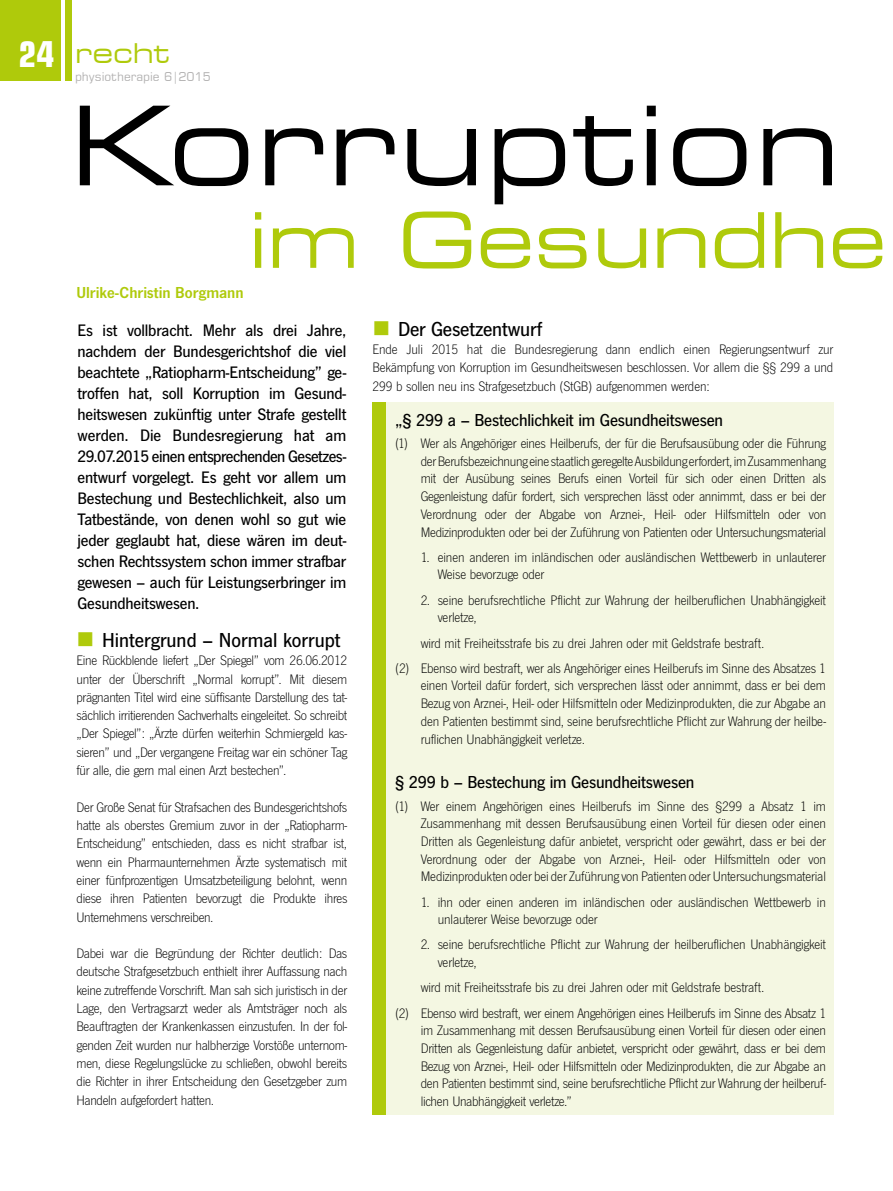
<style>
.page{position:relative;width:893px;height:1191px;background:#fff}
.page>*{position:absolute;margin:0;border:0;box-sizing:border-box;transform-origin:0 0}
.t1{font:expanded 109.5px "Square 721 BT";letter-spacing:.01em;color:#000}
.t2{font:expanded 76.5px "Square 721 BT";letter-spacing:-.01em;color:#afca0b}
.t3{font:700 condensed 36px "Square 721 BT";color:#fff}
.t4{font:expanded 27px "Square 721 BT";color:#afca0b}
.t5{font:500 21px "News Got";color:#000}
.t6{font:500 18px "News Got";letter-spacing:-.01em;color:#000}
.t7{font:500 17.25px/21px "News Got";letter-spacing:-.01em;color:#000;text-align:justify}
.t8{font:16.5px "News Got Dem";color:#afca0b}
.t9{font:300 14.25px/18.3px "News Got";letter-spacing:-.01em;color:#000;text-align:justify}
.t10{font:12px "Square 721 BT";color:#b3b2b2}
.s1{color:#afca0b}
</style>
<div class="page">
<div style="left:373px;top:402px;width:460px;height:712px;background:#f4f7e2"></div>
<div style="left:373px;top:402px;width:13px;height:712px;background:#afca0b"></div>
<div style="left:0;top:0;width:60px;height:81px;background:#afca0b"></div>
<div style="left:65px;top:0;width:7px;height:81px;background:#afca0b"></div>
<h3 class="t3" style="left:19px;top:32px;width:38px">24</h3>
<h3 class="t4" style="left:75px;top:37px;width:96px">recht</h3>
<p class="t10" style="left:75px;top:69px;width:137px">physiotherapie 6|2015</p>
<h1 class="t1" style="left:70px;top:80px;width:772px">Korruption</h1>
<h2 class="t2" style="left:249px;top:194px;width:640px">im Gesundhe</h2>
<p class="t8" style="left:76px;top:283px;width:169px">Ulrike-Christin Borgmann</p>
<p class="t7" style="left:78px;top:320px;width:270px">Es ist vollbracht. Mehr als drei Jahre, nachdem der Bundesgerichtshof die viel beachtete „Ratiopharm-Entscheidung” ge&shy;troffen hat, soll Korruption im Gesund&shy;heitswesen zukünftig unter Strafe gestellt werden. Die Bundesregierung hat am 29.07.2015 einen entsprechenden Gesetzes&shy;entwurf vorgelegt. Es geht vor allem um Bestechung und Bestechlichkeit, also um Tatbestände, von denen wohl so gut wie jeder geglaubt hat, diese wären im deut&shy;schen Rechtssystem schon immer strafbar gewesen – auch für Leistungserbringer im Gesundheitswesen.</p>
<h3 class="t5" style="left:77px;top:628px;width:265px"><span class="s1">■</span> Hintergrund – Normal korrupt</h3>
<p class="t9" style="left:77px;top:651px;width:272px">Eine Rückblende liefert „Der Spiegel” vom 26.06.2012 unter der Überschrift „Normal korrupt”. Mit diesem prägnanten Titel wird eine süffisante Darstellung des tat&shy;sächlich irritierenden Sachverhalts eingeleitet. So schreibt „Der Spiegel”: „Ärzte dürfen weiterhin Schmiergeld kas&shy;sieren” und „Der vergangene Freitag war ein schöner Tag für alle, die gern mal einen Arzt bestechen”.</p>
<p class="t9" style="left:77px;top:798px;width:272px">Der Große Senat für Strafsachen des Bundesgerichtshofs hatte als oberstes Gremium zuvor in der „Ratiopharm-Entscheidung” entschieden, dass es nicht strafbar ist, wenn ein Pharmaunternehmen Ärzte systematisch mit einer fünfprozentigen Umsatzbeteiligung belohnt, wenn diese ihren Patienten bevorzugt die Produkte ihres Unternehmens verschreiben.</p>
<p class="t9" style="left:77px;top:944px;width:272px">Dabei war die Begründung der Richter deutlich: Das deutsche Strafgesetzbuch enthielt ihrer Auffassung nach keine zutreffende Vorschrift. Man sah sich juristisch in der Lage, den Vertragsarzt weder als Amtsträger noch als Beauftragten der Krankenkassen einzustufen. In der fol&shy;genden Zeit wurden nur halbherzige Vorstöße unternom&shy;men, diese Regelungslücke zu schließen, obwohl bereits die Richter in ihrer Entscheidung den Gesetzgeber zum Handeln aufgefordert hatten.</p>
<h3 class="t5" style="left:373px;top:317px;width:171px"><span class="s1">■</span> Der Gesetzentwurf</h3>
<p class="t9" style="left:373px;top:340px;width:462px">Ende Juli 2015 hat die Bundesregierung dann endlich einen Regierungsentwurf zur Bekämpfung von Korruption im Gesundheitswesen beschlossen. Vor allem die §§ 299 a und 299 b sollen neu ins Strafgesetzbuch (StGB) aufgenommen werden:</p>
<p class="t6" style="left:395px;top:410px;width:329px">„§ 299 a – Bestechlichkeit im Gesundheitswesen</p>
<p class="t9" style="left:421px;top:435px;width:407px;line-height:17.7px;text-indent:-26px">(1) Wer als Angehöriger eines Heilberufs, der für die Berufsausübung oder die Führung der Berufsbezeichnung eine staatlich geregelte Ausbildung erfordert, im Zusammenhang mit der Ausübung seines Berufs einen Vorteil für sich oder einen Dritten als Gegenleistung dafür fordert, sich versprechen lässt oder annimmt, dass er bei der Verordnung oder der Abgabe von Arznei-, Heil- oder Hilfsmitteln oder von Medizinprodukten oder bei der Zuführung von Patienten oder Untersuchungsmaterial</p>
<p class="t9" style="left:438px;top:548px;width:390px;line-height:17.7px;text-indent:-17px">1. einen anderen im inländischen oder ausländischen Wettbewerb in unlauterer<br>Weise bevorzuge oder</p>
<p class="t9" style="left:438px;top:591px;width:390px;line-height:17.7px;text-indent:-17px">2. seine berufsrechtliche Pflicht zur Wahrung der heilberuflichen Unabhängigkeit verletze,</p>
<p class="t9" style="left:395px;top:630px;width:432px;line-height:25.2px;text-indent:26px">wird mit Freiheitsstrafe bis zu drei Jahren oder mit Geldstrafe bestraft.<br>(2) Ebenso wird bestraft, wer als Angehöriger eines Heilberufs im Sinne des Absatzes 1</p>
<p class="t9" style="left:421px;top:677px;width:407px;line-height:17.7px">einen Vorteil dafür fordert, sich versprechen lässt oder annimmt, dass er bei dem Bezug von Arznei-, Heil- oder Hilfsmitteln oder Medizinprodukten, die zur Abgabe an den Patienten bestimmt sind, seine berufsrechtliche Pflicht zur Wahrung der heilbe&shy;ruflichen Unabhängigkeit verletze.</p>
<p class="t6" style="left:395px;top:772px;width:301px">§ 299 b – Bestechung im Gesundheitswesen</p>
<p class="t9" style="left:421px;top:797px;width:407px;line-height:17.7px;text-indent:-26px">(1) Wer einem Angehörigen eines Heilberufs im Sinne des §299 a Absatz 1 im Zusammenhang mit dessen Berufsausübung einen Vorteil für diesen oder einen Dritten als Gegenleistung dafür anbietet, verspricht oder gewährt, dass er bei der Verordnung oder der Abgabe von Arznei-, Heil- oder Hilfsmitteln oder von Medizinprodukten oder bei der Zuführung von Patienten oder Untersuchungsmaterial</p>
<p class="t9" style="left:438px;top:893px;width:390px;line-height:17.7px;text-indent:-17px">1. ihn oder einen anderen im inländischen oder ausländischen Wettbewerb in unlauterer Weise bevorzuge oder</p>
<p class="t9" style="left:438px;top:936px;width:390px;line-height:17.7px;text-indent:-17px">2. seine berufsrechtliche Pflicht zur Wahrung der heilberuflichen Unabhängigkeit verletze,</p>
<p class="t9" style="left:395px;top:975px;width:432px;line-height:25.2px;text-indent:26px">wird mit Freiheitsstrafe bis zu drei Jahren oder mit Geldstrafe bestraft.<br>(2) Ebenso wird bestraft, wer einem Angehörigen eines Heilberufs im Sinne des Absatz 1</p>
<p class="t9" style="left:421px;top:1022px;width:407px;line-height:17.7px">im Zusammenhang mit dessen Berufsausübung einen Vorteil für diesen oder einen Dritten als Gegenleistung dafür anbietet, verspricht oder gewährt, dass er bei dem Bezug von Arznei-, Heil- oder Hilfsmitteln oder Medizinprodukten, die zur Abgabe an den Patienten bestimmt sind, seine berufsrechtliche Pflicht zur Wahrung der heilberuf&shy;lichen Unabhängigkeit verletze.”</p>
</div>
